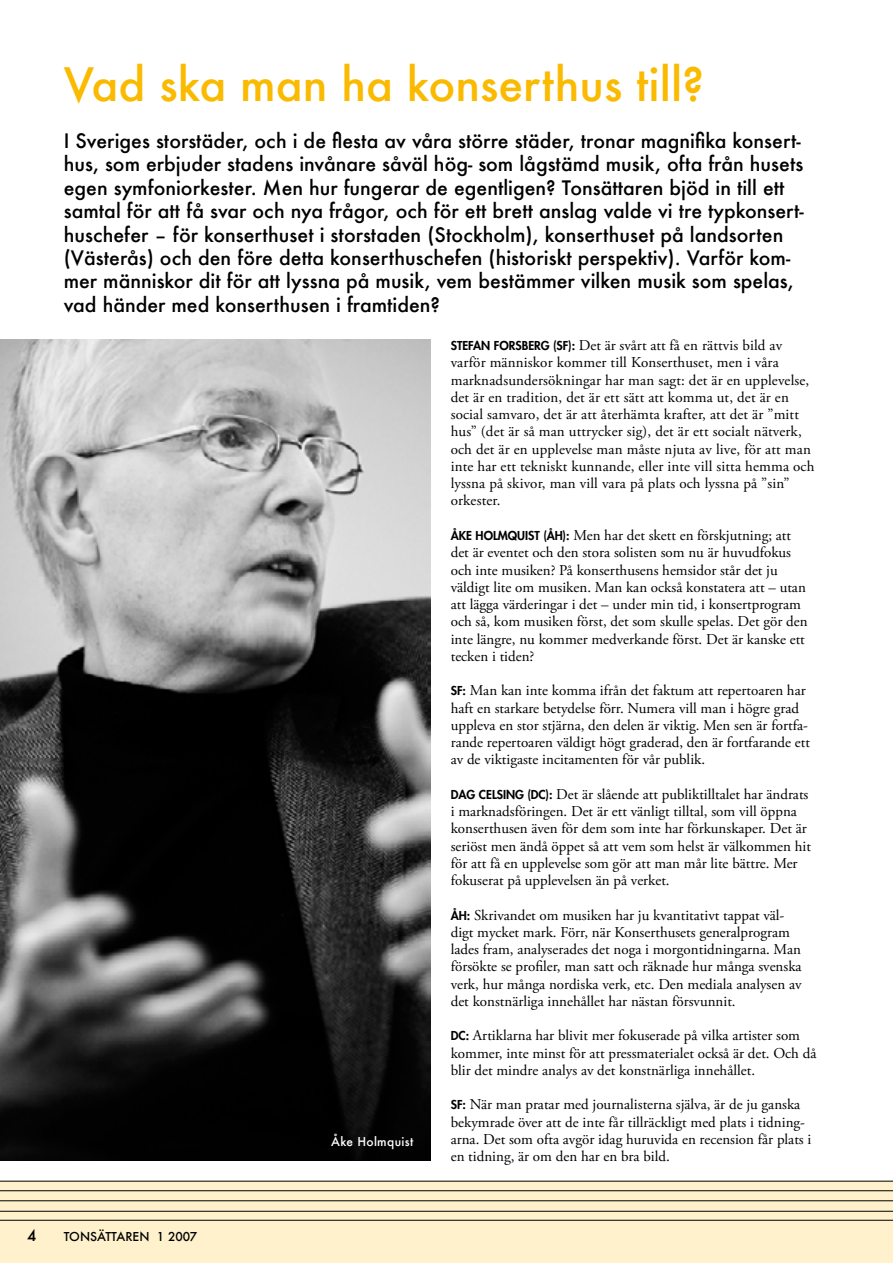
<style>
.page{position:relative;width:893px;height:1263px;background:#fff}
.page>*{position:absolute;margin:0;border:0;box-sizing:border-box;transform-origin:0 0}
.t1{font:500 45px "Futura";color:#faba00}
.t2{font:500 19.5px/23.4px "Futura";color:#000}
.t3{font:15px/17.2px "Adobe Garamond Pro";color:#000}
.t4{font:500 12px "Futura";color:#000}
.t5{font:500 12px "Futura";letter-spacing:.025em;color:#fff}
.s1{font-family:"Futura Std";font-weight:800;font-size:12px}
</style>
<div class="page">
<img style="left:0;top:339px;width:431px;height:822px">
<div style="left:0;top:1181px;width:893px;height:82px;background:#fef1cc"></div>
<hr style="left:0;top:1220px;width:893px;height:1px;background:#000">
<hr style="left:0;top:1211px;width:893px;height:1px;background:#000">
<hr style="left:0;top:1200px;width:893px;height:1px;background:#000">
<hr style="left:0;top:1190px;width:893px;height:1px;background:#000">
<hr style="left:0;top:1181px;width:893px;height:1px;background:#000">
<h1 class="t1" style="left:64px;top:53px;width:642px">Vad ska man ha konserthus till?</h1>
<p class="t2" style="left:64px;top:129px;width:741px">I Sveriges storstäder, och i de flesta av våra större städer, tronar magnifika konsert&shy;hus, som erbjuder stadens invånare såväl hög- som lågstämd musik, ofta från husets egen symfoniorkester. Men hur fungerar de egentligen? Tonsättaren bjöd in till ett samtal för att få svar och nya frågor, och för ett brett anslag valde vi tre typkonsert&shy;huschefer – för konserthuset i storstaden (Stockholm), konserthuset på landsorten (Västerås) och den före detta konserthuschefen (historiskt perspektiv). Varför kom&shy;mer människor dit för att lyssna på musik, vem bestämmer vilken musik som spelas, vad händer med konserthusen i framtiden?</p>
<p class="t3" style="left:451px;top:337px;width:365px"><span class="s1">STEFAN FORSBERG (SF):</span> Det är svårt att få en rättvis bild av varför människor kommer till Konserthuset, men i våra marknadsundersökningar har man sagt: det är en upplevelse, det är en tradition, det är ett sätt att komma ut, det är en social samvaro, det är att återhämta krafter, att det är ”mitt hus” (det är så man uttrycker sig), det är ett socialt nätverk, och det är en upplevelse man måste njuta av live, för att man inte har ett tekniskt kunnande, eller inte vill sitta hemma och lyssna på skivor, man vill vara på plats och lyssna på ”sin” orkester.</p>
<p class="t3" style="left:451px;top:527px;width:358px"><span class="s1">ÅKE HOLMQUIST (ÅH):</span> Men har det skett en förskjutning; att det är eventet och den stora solisten som nu är huvudfokus och inte musiken? På konserthusens hemsidor står det ju väldigt lite om musiken. Man kan också konstatera att – utan att lägga värderingar i det – under min tid, i konsertprogram och så, kom musiken först, det som skulle spelas. Det gör den inte längre, nu kommer medverkande först. Det är kanske ett tecken i tiden?</p>
<p class="t3" style="left:451px;top:682px;width:361px"><span class="s1">SF:</span> Man kan inte komma ifrån det faktum att repertoaren har haft en starkare betydelse förr. Numera vill man i högre grad uppleva en stor stjärna, den delen är viktig. Men sen är fortfa&shy;rande repertoaren väldigt högt graderad, den är fortfarande ett av de viktigaste incitamenten för vår publik.</p>
<p class="t3" style="left:451px;top:786px;width:362px"><span class="s1">DAG CELSING (DC):</span> Det är slående att publiktilltalet har ändrats i marknadsföringen. Det är ett vänligt tilltal, som vill öppna konserthusen även för dem som inte har förkunskaper. Det är seriöst men ändå öppet så att vem som helst är välkommen hit för att få en upplevelse som gör att man mår lite bättre. Mer fokuserat på upplevelsen än på verket.</p>
<p class="t3" style="left:451px;top:907px;width:352px"><span class="s1">ÅH:</span> Skrivandet om musiken har ju kvantitativt tappat väl&shy;digt mycket mark. Förr, när Konserthusets generalprogram lades fram, analyserades det noga i morgontidningarna. Man försökte se profiler, man satt och räknade hur många svenska verk, hur många nordiska verk, etc. Den mediala analysen av det konstnärliga innehållet har nästan försvunnit.</p>
<p class="t3" style="left:451px;top:1027px;width:367px"><span class="s1">DC:</span> Artiklarna har blivit mer fokuserade på vilka artister som kommer, inte minst för att pressmaterialet också är det. Och då blir det mindre analys av det konstnärliga innehållet.</p>
<p class="t3" style="left:451px;top:1096px;width:362px"><span class="s1">SF:</span> När man pratar med journalisterna själva, är de ju ganska bekymrade över att de inte får tillräckligt med plats i tidning&shy;arna. Det som ofta avgör idag huruvida en recension får plats i en tidning, är om den har en bra bild.</p>
<p class="t5" style="left:331px;top:1133px;width:84px">Åke Holmquist</p>
<p class="t4" style="left:64px;top:1228px;width:135px">TONSÄTTAREN 1 2007</p>
</div>
